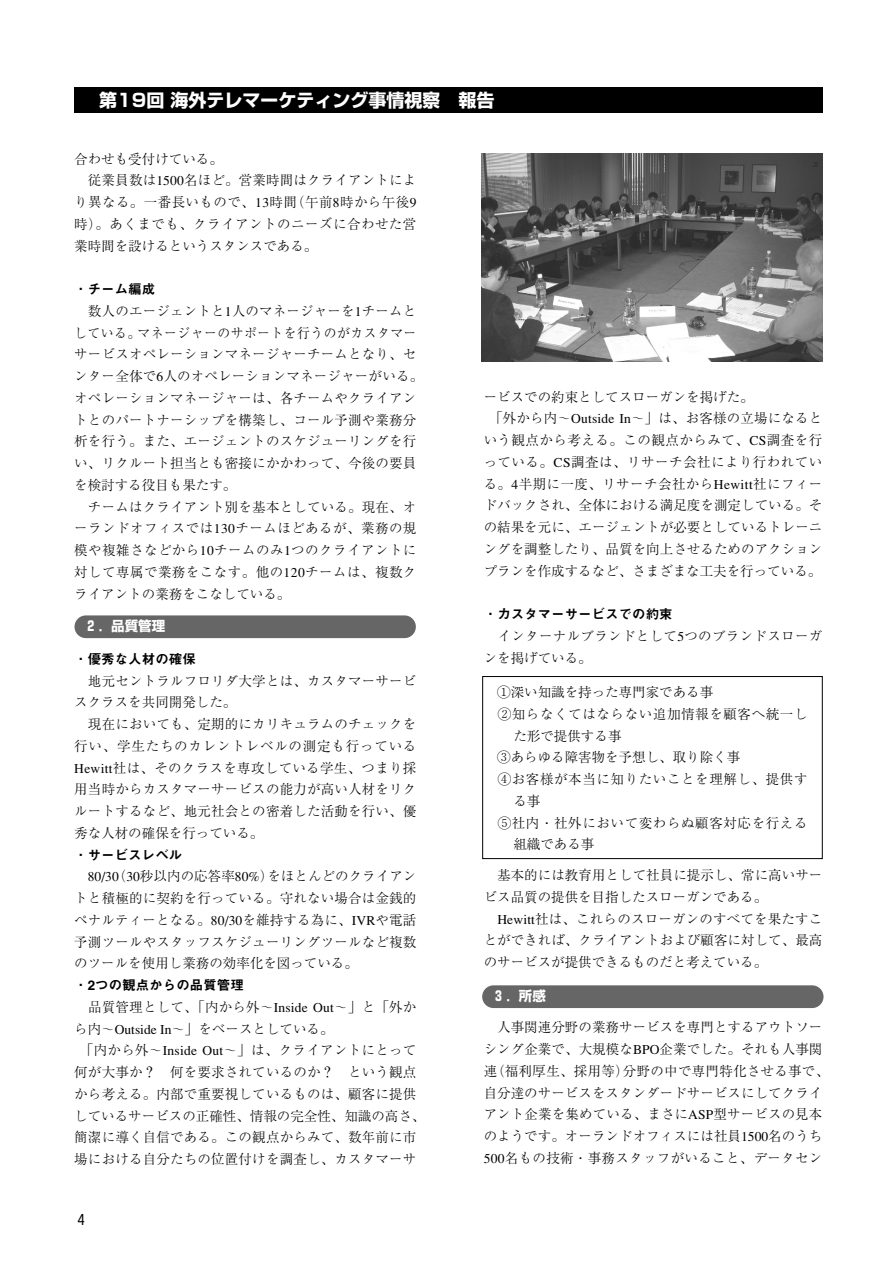
<style>
.page{position:relative;width:893px;height:1263px;background:#fff}
.page>*{position:absolute;margin:0;border:0;box-sizing:border-box;transform-origin:0 0}
.t1{font:700 18px "Shin Go";color:#fff}
.t2{font:500 15px "Gothic BBB";color:#000}
.t3{font:300 13.5px/21.8px "Ryumin";letter-spacing:.015em;color:#000}
.t4{font:300 13.5px "Ryumin";letter-spacing:.035em;color:#000}
.t5{font:300 13.5px "Ryumin";letter-spacing:.045em;color:#000}
.t6{font:13.5px "Midashi Go MB31";color:#000}
.t7{font:700 13.5px "Shin Go";color:#fff}
</style>
<div class="page">
<div style="left:482px;top:676px;width:340px;height:183px;border:1px solid #000"></div>
<div style="left:74px;top:615px;width:342px;height:23px;background:#666;border-radius:11px"></div>
<div style="left:482px;top:985px;width:341px;height:23px;background:#666;border-radius:11px"></div>
<img style="left:482px;top:153px;width:340px;height:209px">
<div style="left:75px;top:88px;width:747px;height:25px;background:#000"></div>
<h1 class="t1" style="left:99px;top:94px;width:397px">第19回海外テレマーケティング事情視察　報告</h1>
<p class="t3" style="left:74px;top:150px;width:150px">合わせも受付けている。</p>
<p class="t3" style="left:88px;top:171px;width:330px">従業員数は1500名ほど。営業時間はクライアントによ</p>
<p class="t3" style="left:74px;top:193px;width:343px">り異なる。一番長いもので、13時間（午前8時から午後9</p>
<p class="t4" style="left:74px;top:219px;width:343px">時）。あくまでも、クライアントのニーズに合わせた営</p>
<p class="t3" style="left:74px;top:237px;width:244px">業時間を設けるというスタンスである。</p>
<p class="t6" style="left:74px;top:284px;width:82px">・チーム編成</p>
<p class="t3" style="left:74px;top:302px;width:350px;text-indent:14px">数人のエージェントと1人のマネージャーを1チームとしている。マネージャーのサポートを行うのがカスタマーサービスオペレーションマネージャーチームとなり、センター全体で6人のオペレーションマネージャーがいる。オペレーションマネージャーは、各チームやクライアントとのパートナーシップを構築し、コール予測や業務分析を行う。また、エージェントのスケジューリングを行い、リクルート担当とも密接にかかわって、今後の要員を検討する役目も果たす。</p>
<p class="t3" style="left:74px;top:498px;width:344px;text-align:justify;text-indent:14px">チームはクライアント別を基本としている。現在、オーランドオフィスでは130チームほどあるが、業務の規模や複雑さなどから10チームのみ1つのクライアントに対して専属で業務をこなす。他の120チームは、複数クライアントの業務をこなしている。</p>
<p class="t7" style="left:84px;top:621px;width:82px">２．品質管理</p>
<p class="t6" style="left:74px;top:654px;width:123px">・優秀な人材の確保</p>
<p class="t3" style="left:74px;top:672px;width:344px;text-indent:14px">地元セントラルフロリダ大学とは、カスタマーサービスクラスを共同開発した。</p>
<p class="t3" style="left:74px;top:715px;width:344px;text-align:justify;text-indent:14px">現在においても、定期的にカリキュラムのチェックを行い、学生たちのカレントレベルの測定も行っているHewitt社は、そのクラスを専攻している学生、つまり採用当時からカスタマーサービスの能力が高い人材をリクルートするなど、地元社会との密着した活動を行い、優秀な人材の確保を行っている。</p>
<p class="t6" style="left:74px;top:849px;width:109px">・サービスレベル</p>
<p class="t3" style="left:74px;top:867px;width:344px;text-align:justify;text-indent:14px">80/30（30秒以内の応答率80%）をほとんどのクライアントと積極的に契約を行っている。守れない場合は金銭的ペナルティーとなる。80/30を維持する為に、IVRや電話予測ツールやスタッフスケジューリングツールなど複数のツールを使用し業務の効率化を図っている。</p>
<p class="t6" style="left:74px;top:980px;width:171px">・2つの観点からの品質管理</p>
<p class="t3" style="left:88px;top:998px;width:330px">品質管理として、「内から外～Inside Out～」と「外か</p>
<p class="t3" style="left:74px;top:1020px;width:261px">ら内～Outside In～」をベースとしている。</p>
<p class="t3" style="left:80px;top:1041px;width:338px">「内から外～Inside Out～」は、クライアントにとって</p>
<p class="t3" style="left:74px;top:1063px;width:344px">何が大事か？　何を要求されているのか？　という観点</p>
<p class="t3" style="left:74px;top:1085px;width:344px">から考える。内部で重要視しているものは、顧客に提供</p>
<p class="t3" style="left:74px;top:1107px;width:352px">しているサービスの正確性、情報の完全性、知識の高さ、</p>
<p class="t3" style="left:74px;top:1128px;width:344px">簡潔に導く自信である。この観点からみて、数年前に市</p>
<p class="t3" style="left:74px;top:1150px;width:344px">場における自分たちの位置付けを調査し、カスタマーサ</p>
<p class="t2" style="left:74px;top:1213px;width:16px">４</p>
<p class="t3" style="left:483px;top:388px;width:271px">ービスでの約束としてスローガンを掲げた。</p>
<p class="t3" style="left:489px;top:409px;width:335px">「外から内～Outside In～」は、お客様の立場になると</p>
<p class="t4" style="left:483px;top:435px;width:340px">いう観点から考える。この観点からみて、CS調査を行</p>
<p class="t4" style="left:483px;top:457px;width:340px">っている。CS調査は、リサーチ会社により行われてい</p>
<p class="t3" style="left:483px;top:475px;width:340px">る。4半期に一度、リサーチ会社からHewitt社にフィー</p>
<p class="t3" style="left:483px;top:496px;width:340px">ドバックされ、全体における満足度を測定している。そ</p>
<p class="t3" style="left:483px;top:518px;width:340px">の結果を元に、エージェントが必要としているトレーニ</p>
<p class="t3" style="left:483px;top:540px;width:340px">ングを調整したり、品質を向上させるためのアクション</p>
<p class="t3" style="left:483px;top:562px;width:339px">プランを作成するなど、さまざまな工夫を行っている。</p>
<p class="t6" style="left:483px;top:609px;width:190px">・カスタマーサービスでの約束</p>
<p class="t3" style="left:483px;top:627px;width:340px;text-indent:14px">インターナルブランドとして5つのブランドスローガンを掲げている。</p>
<p class="t3" style="left:497px;top:683px;width:217px">①深い知識を持った専門家である事</p>
<p class="t5" style="left:498px;top:709px;width:311px">②知らなくてはならない追加情報を顧客へ統一し</p>
<p class="t3" style="left:513px;top:727px;width:109px">た形で提供する事</p>
<p class="t3" style="left:497px;top:748px;width:244px">③あらゆる障害物を予想し、取り除く事</p>
<p class="t5" style="left:498px;top:774px;width:311px">④お客様が本当に知りたいことを理解し、提供す</p>
<p class="t3" style="left:513px;top:792px;width:28px">る事</p>
<p class="t5" style="left:498px;top:818px;width:311px">⑤社内・社外において変わらぬ顧客対応を行える</p>
<p class="t3" style="left:513px;top:835px;width:82px">組織である事</p>
<p class="t3" style="left:483px;top:866px;width:340px;text-indent:14px">基本的には教育用として社員に提示し、常に高いサービス品質の提供を目指したスローガンである。</p>
<p class="t3" style="left:483px;top:910px;width:340px;text-align:justify;text-indent:14px">Hewitt社は、これらのスローガンのすべてを果たすことができれば、クライアントおよび顧客に対して、最高のサービスが提供できるものだと考えている。</p>
<p class="t7" style="left:492px;top:991px;width:55px">３．所感</p>
<p class="t3" style="left:483px;top:1018px;width:347px;text-align:center">人事関連分野の業務サービスを専門とするアウトソー<br>シング企業で、大規模なBPO企業でした。それも人事関連（福利厚生、採用等）分野の中で専門特化させる事で、自分達のサービスをスタンダードサービスにしてクライアント企業を集めている、まさにASP型サービスの見本のようです。オーランドオフィスには社員1500名のうち<br>500名もの技術・事務スタッフがいること、データセン</p>
</div>
